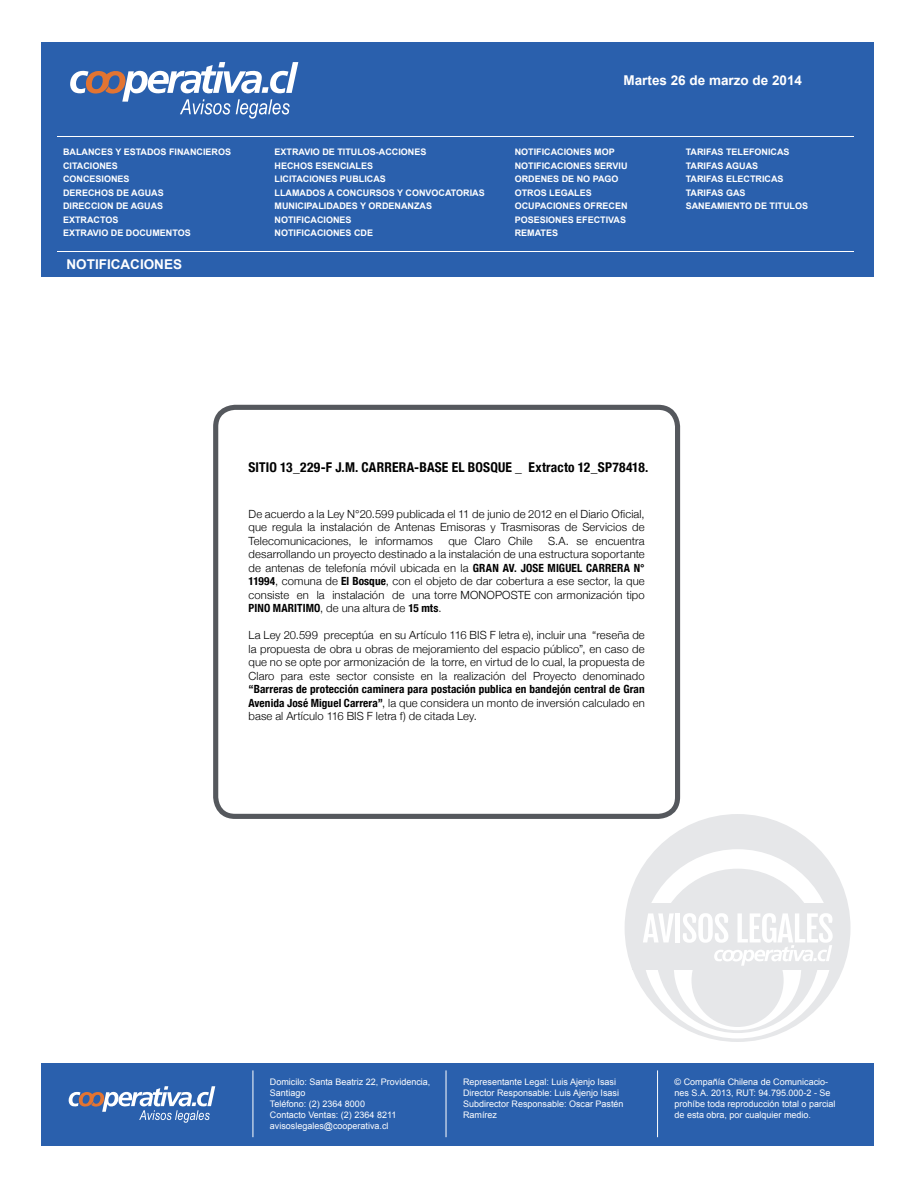
<style>
.page{position:relative;width:918px;height:1188px;background:#fff}
.page>*{position:absolute;margin:0;border:0;box-sizing:border-box;transform-origin:0 0}
.t1{font:700 condensed 13.5px "Helvetica Neue";letter-spacing:.015em;color:#000}
.t2{font:700 13.5px "Arial";color:#fff}
.t3{font:300 11.25px/13.5px "Helvetica Neue";letter-spacing:.01em;color:#000;text-align:justify}
.t4{font:700 condensed 11.25px/13.5px "Helvetica Neue";letter-spacing:.01em;color:#000;text-align:justify}
.t5{font:700 9px/13.5px "Arial";color:#fff}
.t6{font:9px/10.8px "Arial";color:#fff}
.s1{font-weight:700;font-stretch:condensed}
.s2{font-weight:300;font-stretch:normal}
</style>
<div class="page">
<div style="left:41px;top:43px;width:833px;height:233px;background:#2a60ad"></div>
<div style="left:41px;top:1063px;width:833px;height:82px;background:#2a60ad"></div>
<hr style="left:446px;top:1070px;width:1px;height:67px;background:#fff">
<hr style="left:657px;top:1070px;width:1px;height:67px;background:#fff">
<hr style="left:253px;top:1070px;width:1px;height:67px;background:#fff">
<svg style="left:69px;top:1086px;width:146px;height:37px"></svg>
<svg style="left:625px;top:814px;width:226px;height:228px"></svg>
<div style="left:642px;top:849px;width:191px;height:190px;background:#fff;border-radius:50%"></div>
<div style="left:656px;top:869px;width:164px;height:164px;background:#e6e7e9;border-radius:50%"></div>
<div style="left:674px;top:905px;width:127px;height:125px;background:#fff;border-radius:50%"></div>
<div style="left:691px;top:934px;width:93px;height:93px;background:#e6e7e9;border-radius:50%"></div>
<div style="left:632px;top:904px;width:209px;height:66px;background:#e6e7e9"></div>
<svg style="left:643px;top:913px;width:31px;height:29px"></svg>
<hr style="left:676px;top:913px;width:4px;height:29px;background:#fff">
<svg style="left:683px;top:913px;width:150px;height:53px"></svg>
<svg style="left:70px;top:62px;width:228px;height:57px"></svg>
<hr style="left:57px;top:136px;width:797px;height:1px;background:#fff">
<hr style="left:57px;top:251px;width:797px;height:1px;background:#fff">
<div style="left:213px;top:405px;width:467px;height:414px;border:5px solid #55585d;border-radius:19px"></div>
<p class="t2" style="left:624px;top:71px;width:180px">Martes 26 de marzo de 2014</p>
<p class="t5" style="left:63px;top:146px;width:170px">BALANCES Y ESTADOS FINANCIEROS<br>CITACIONES<br>CONCESIONES<br>DERECHOS DE AGUAS<br>DIRECCION DE AGUAS<br>EXTRACTOS<br>EXTRAVIO DE DOCUMENTOS</p>
<p class="t5" style="left:275px;top:146px;width:212px">EXTRAVIO DE TITULOS-ACCIONES<br>HECHOS ESENCIALES<br>LICITACIONES PUBLICAS<br>LLAMADOS A CONCURSOS Y CONVOCATORIAS<br>MUNICIPALIDADES Y ORDENANZAS<br>NOTIFICACIONES<br>NOTIFICACIONES CDE</p>
<p class="t5" style="left:515px;top:146px;width:114px">NOTIFICACIONES MOP<br>NOTIFICACIONES SERVIU<br>ORDENES DE NO PAGO<br>OTROS LEGALES<br>OCUPACIONES OFRECEN<br>POSESIONES EFECTIVAS<br>REMATES</p>
<p class="t5" style="left:686px;top:146px;width:124px">TARIFAS TELEFONICAS<br>TARIFAS AGUAS<br>TARIFAS ELECTRICAS<br>TARIFAS GAS<br>SANEAMIENTO DE TITULOS</p>
<p class="t2" style="left:67px;top:255px;width:117px">NOTIFICACIONES</p>
<p class="t1" style="left:248px;top:459px;width:401px">SITIO 13_229-F J.M. CARRERA-BASE EL BOSQUE _ Extracto 12_SP78418.</p>
<p class="t3" style="left:248px;top:507px;width:398px">De acuerdo a la Ley N°20.599 publicada el 11 de junio de 2012 en el Diario Oficial, que regula la instalación de Antenas Emisoras y Trasmisoras de Servicios de Telecomunicaciones, le informamos</p>
<p class="t3" style="left:248px;top:534px;width:398px;text-indent:300px">S.A. se encuentra desarrollando un proyecto destinado a la instalación de una estructura soportante de antenas de telefonía móvil ubicada en la <span class="s1">GRAN AV. JOSE MIGUEL CARRERA N° 11994</span>, comuna de <span class="s1">El Bosque</span>, con el objeto de dar cobertura a ese sector, la que consiste en la instalación de una torre MONOPOSTE con armonización tipo <span class="s1">PINO MARITIMO</span>, de una altura de <span class="s1">15 mts</span>.</p>
<p class="t3" style="left:248px;top:628px;width:398px">La Ley 20.599 preceptúa en su Artículo 116 BIS F letra e), incluir una “reseña de la propuesta de obra u obras de mejoramiento del espacio público”, en caso de que no se opte por armonización de la torre, en virtud de lo cual, la propuesta de Claro para este sector consiste en la realización del Proyecto denominado</p>
<p class="t4" style="left:248px;top:683px;width:398px">“Barreras de protección caminera para postación publica en bandejón central de Gran Avenida José Miguel Carrera”<span class="s2">, la que considera un monto de inversión calculado en base al Artículo 116 BIS F letra f) de citada Ley.</span></p>
<p class="t3" style="left:448px;top:534px;width:86px">que Claro Chile</p>
<p class="t6" style="left:270px;top:1077px;width:162px">Domicilo: Santa Beatriz 22, Providencia,<br>Santiago<br>Teléfono: (2) 2364 8000<br>Contacto Ventas: (2) 2364 8211 avisoslegales@cooperativa.cl</p>
<p class="t6" style="left:463px;top:1077px;width:162px">Representante Legal: Luis Ajenjo Isasi<br>Director Responsable: Luis Ajenjo Isasi<br>Subdirector Responsable: Oscar Pastén<br>Ramírez</p>
<p class="t6" style="left:675px;top:1077px;width:163px">© Compañía Chilena de Comunicacio&shy;nes S.A. 2013, RUT: 94.795.000-2 - Se prohíbe toda reproducción total o parcial de esta obra, por cualquier medio.</p>
</div>
